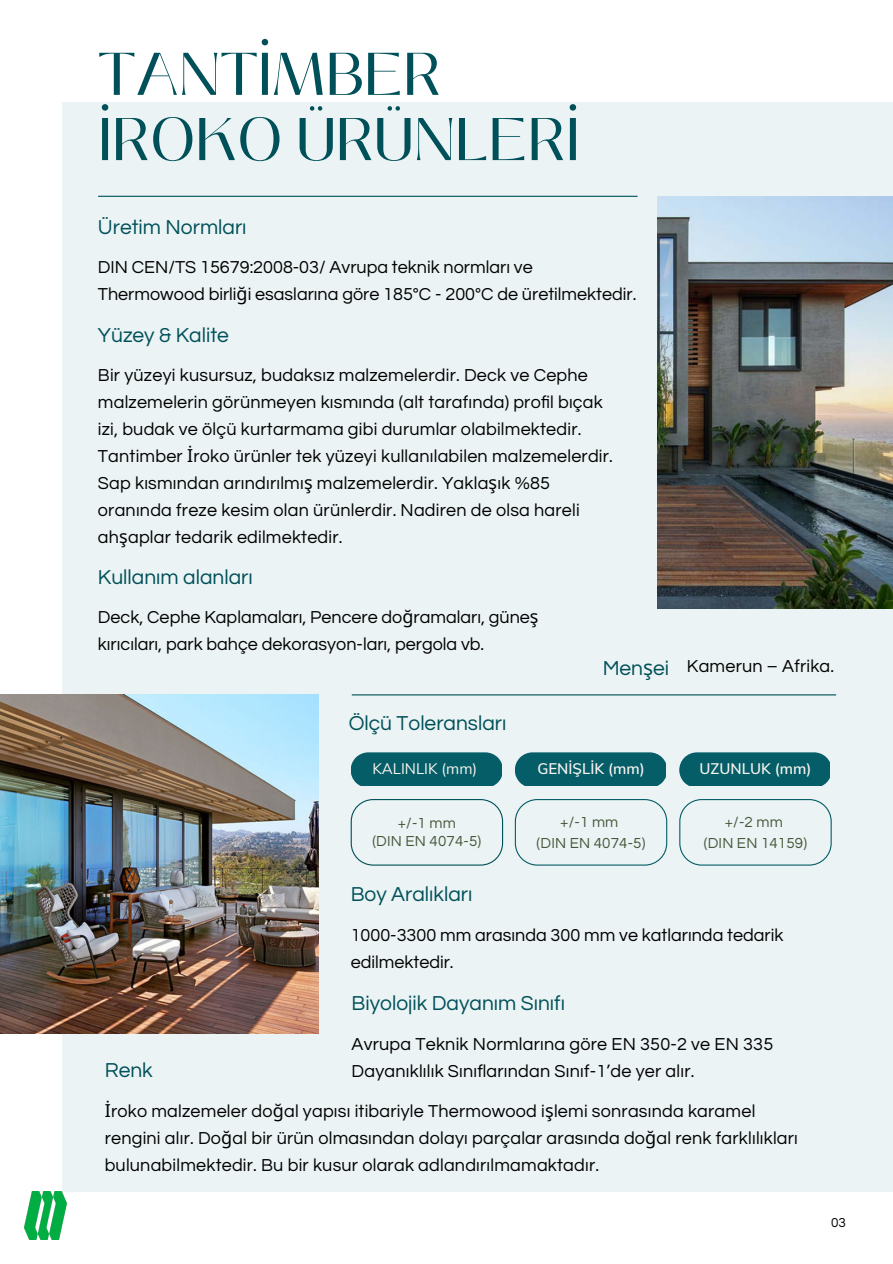
<style>
.page{position:relative;width:893px;height:1264px;background:#fff}
.page>*{position:absolute;margin:0;border:0;box-sizing:border-box;transform-origin:0 0}
.t1{font:60px/65.2px "Black Mango";color:#005059}
.t2{font:21px "Questrial";color:#005059}
.t3{font:18px/27px "Questrial";letter-spacing:.01em;color:#000}
.t4{font:15.15px/20.2px "Questrial";letter-spacing:.01em;color:#46583a;text-align:center}
.t5{font:600 15px "Muli";color:#f7f4ef}
.t6{font:15px "Muli";color:#f7f4ef}
.t7{font:13.5px "Questrial";color:#000}
.s1{font-family:"Noto Sans"}
.s2{font-size:21px;color:#005059}
.s3{font-family:"Noto Sans";font-size:21px;color:#005059}
</style>
<div class="page">
<div style="left:62px;top:102px;width:830px;height:1089px;background:#ebf3f4"></div>
<img style="left:0;top:694px;width:318px;height:339px">
<hr style="left:352px;top:694px;width:483px;height:1px;background:#005059">
<img style="left:657px;top:197px;width:235px;height:411px">
<hr style="left:98px;top:196px;width:539px;height:1px;background:#005059">
<svg style="left:350px;top:799px;width:153px;height:66px"></svg>
<svg style="left:515px;top:799px;width:152px;height:66px"></svg>
<div style="left:351px;top:752px;width:150px;height:33px;background:#055d67"></div>
<div style="left:515px;top:752px;width:150px;height:33px;background:#055d67"></div>
<svg style="left:679px;top:799px;width:152px;height:66px"></svg>
<div style="left:679px;top:752px;width:151px;height:33px;background:#055d67"></div>
<img style="left:25px;top:1191px;width:45px;height:48px">
<h1 class="t1" style="left:98px;top:42px;width:483px">TANTİMBER<br>İROKO ÜRÜNLERİ</h1>
<p class="t2" style="left:98px;top:217px;width:150px">Üretim Normları</p>
<p class="t3" style="left:98px;top:254px;width:540px">DIN CEN/TS 15679:2008-03/ Avrupa teknik normları ve<br>Thermowood birli<span class="s1">ğ</span>i esaslarına göre 185°C - 200°C de üretilmektedir.</p>
<p class="t2" style="left:98px;top:324px;width:132px">Yüzey &amp; Kalite</p>
<p class="t3" style="left:98px;top:362px;width:516px">Bir yüzeyi kusursuz, budaksız malzemelerdir. Deck ve Cephe malzemelerin görünmeyen kısmında (alt tarafında) profil bıçak izi, budak ve ölçü kurtarmama gibi durumlar olabilmektedir.<br>Tantimber <span class="s1">İ</span>roko ürünler tek yüzeyi kullanılabilen malzemelerdir.<br>Sap kısmından arındırılmı<span class="s1">ş</span> malzemelerdir. Yakla<span class="s1">ş</span>ık %85 oranında freze kesim olan ürünlerdir. Nadiren de olsa hareli ah<span class="s1">ş</span>aplar tedarik edilmektedir.</p>
<p class="t2" style="left:98px;top:567px;width:156px">Kullanım alanları</p>
<p class="t3" style="left:98px;top:604px;width:442px">Deck, Cephe Kaplamaları, Pencere do<span class="s1">ğ</span>ramaları, güne<span class="s1">ş </span>kırıcıları, park bahçe dekorasyon-ları, pergola vb.</p>
<p class="t2" style="left:349px;top:712px;width:159px">Ölçü Toleransları</p>
<p class="t3" style="left:602px;top:653px;width:233px"><span class="s2">Men</span><span class="s3">ş</span><span class="s2">ei</span> Kamerun – Afrika.</p>
<p class="t6" style="left:372px;top:758px;width:106px">KALINLIK (mm)</p>
<p class="t5" style="left:537px;top:758px;width:109px">GENİŞLİK (mm)</p>
<p class="t4" style="left:372px;top:814px;width:110px;line-height:18px">+/-1 mm<br>(DIN EN 4074-5)</p>
<p class="t4" style="left:536px;top:812px;width:110px">+/-1 mm<br>(DIN EN 4074-5)</p>
<p class="t5" style="left:699px;top:758px;width:113px">UZUNLUK (mm)</p>
<p class="t4" style="left:703px;top:812px;width:105px">+/-2 mm<br>(DIN EN 14159)</p>
<p class="t2" style="left:350px;top:883px;width:123px">Boy Aralıkları</p>
<p class="t3" style="left:350px;top:921px;width:434px">1000-3300 mm arasında 300 mm ve katlarında tedarik edilmektedir.</p>
<p class="t2" style="left:351px;top:992px;width:215px">Biyolojik Dayanım Sınıfı</p>
<p class="t3" style="left:351px;top:1030px;width:423px">Avrupa Teknik Normlarına göre EN 350-2 ve EN 335</p>
<p class="t2" style="left:105px;top:1060px;width:50px">Renk</p>
<p class="t3" style="left:351px;top:1057px;width:344px">Dayanıklılık Sınıflarından Sınıf-1’de yer alır.</p>
<p class="t3" style="left:105px;top:1097px;width:694px"><span class="s1">İ</span>roko malzemeler do<span class="s1">ğ</span>al yapısı itibariyle Thermowood i<span class="s1">ş</span>lemi sonrasında karamel rengini alır. Do<span class="s1">ğ</span>al bir ürün olmasından dolayı parçalar arasında do<span class="s1">ğ</span>al renk farklılıkları bulunabilmektedir. Bu bir kusur olarak adlandırılmamaktadır.</p>
<p class="t7" style="left:831px;top:1215px;width:16px">03</p>
</div>
